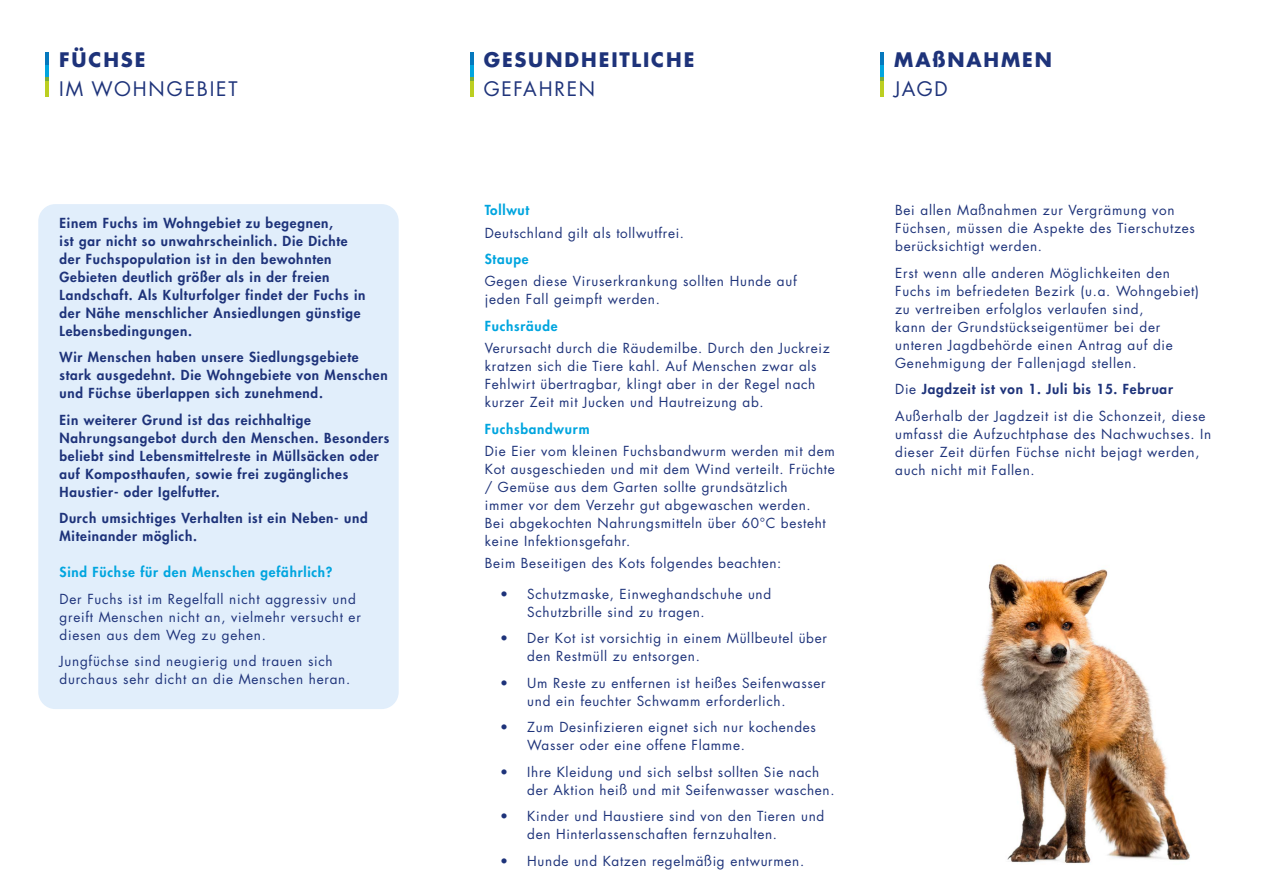
<style>
.page{position:relative;width:1263px;height:893px;background:#fff}
.page>*{position:absolute;margin:0;border:0;box-sizing:border-box;transform-origin:0 0}
.H2_Kapitel{font:700 19.5px/28.5px "Futura Std";letter-spacing:.1em;color:#1e337a}
.H2_Kapitel-2{font:19.5px/28.5px "Futura Std";letter-spacing:.1em;color:#1e337a}
.Text_book_9_12_55{font:13.5px/18px "Futura Std";letter-spacing:.05em;color:#1e337a}
.Text_book_9_12_55-2{font:800 13.5px/18px "Futura Std";letter-spacing:.055em;color:#1e337a}
.Text_book_9_12_55-3{font:800 13.5px "Futura Std";letter-spacing:.055em;color:#00a5df}
.s1{font-weight:700}
.s2{font-weight:400}
</style>
<div class="page">
<div style="left:38px;top:204px;width:361px;height:505px;background:#e1eefb;border-radius:17px"></div>
<hr style="left:45px;top:52px;width:4px;height:14px;background:#0578bd">
<svg style="left:45px;top:77px;width:4px;height:4px"></svg>
<hr style="left:45px;top:66px;width:4px;height:11px;background:#00a5df">
<hr style="left:45px;top:81px;width:4px;height:16px;background:#bccf21">
<hr style="left:470px;top:52px;width:3px;height:14px;background:#0578bd">
<svg style="left:470px;top:66px;width:3px;height:15px"></svg>
<hr style="left:470px;top:81px;width:3px;height:16px;background:#bccf21">
<hr style="left:880px;top:52px;width:4px;height:14px;background:#0578bd">
<svg style="left:880px;top:77px;width:4px;height:4px"></svg>
<hr style="left:880px;top:66px;width:4px;height:11px;background:#00a5df">
<hr style="left:880px;top:81px;width:4px;height:16px;background:#bccf21">
<img style="left:980px;top:564px;width:210px;height:300px">
<h2 class="H2_Kapitel-2" style="left:59px;top:46px;width:180px"><span class="s1">FÜCHSE<br></span>IM WOHNGEBIET</h2>
<p class="Text_book_9_12_55-2" style="left:60px;top:214px;width:307px">Einem Fuchs im Wohngebiet zu begegnen,<br>ist gar nicht so unwahrscheinlich. Die Dichte der Fuchspopulation ist in den bewohnten Gebieten deutlich größer als in der freien Landschaft. Als Kulturfolger findet der Fuchs in der Nähe menschlicher Ansiedlungen günstige Lebensbedingungen.</p>
<p class="Text_book_9_12_55-2" style="left:60px;top:348px;width:330px">Wir Menschen haben unsere Siedlungsgebiete stark ausgedehnt. Die Wohngebiete von Menschen und Füchse überlappen sich zunehmend.</p>
<p class="Text_book_9_12_55-2" style="left:60px;top:411px;width:331px">Ein weiterer Grund ist das reichhaltige Nahrungsangebot durch den Menschen. Besonders beliebt sind Lebensmittelreste in Müllsäcken oder auf Komposthaufen, sowie frei zugängliches Haustier- oder Igelfutter.</p>
<p class="Text_book_9_12_55-2" style="left:60px;top:509px;width:310px">Durch umsichtiges Verhalten ist ein Neben- und<br>Miteinander möglich.</p>
<p class="Text_book_9_12_55-3" style="left:60px;top:564px;width:274px">Sind Füchse für den Menschen gefährlich?</p>
<p class="Text_book_9_12_55" style="left:60px;top:590px;width:303px">Der Fuchs ist im Regelfall nicht aggressiv und greift Menschen nicht an, vielmehr versucht er diesen aus dem Weg zu gehen.</p>
<p class="Text_book_9_12_55" style="left:60px;top:653px;width:292px">Jungfüchse sind neugierig und trauen sich durchaus sehr dicht an die Menschen heran.</p>
<h2 class="H2_Kapitel" style="left:484px;top:45px;width:212px">GESUNDHEITLICHE<br><span class="s2">GEFAHREN</span></h2>
<h2 class="H2_Kapitel" style="left:894px;top:45px;width:160px">MAßNAHMEN<br><span class="s2">JAGD</span></h2>
<p class="Text_book_9_12_55-3" style="left:485px;top:202px;width:46px">Tollwut</p>
<p class="Text_book_9_12_55" style="left:485px;top:224px;width:201px">Deutschland gilt als tollwutfrei.</p>
<p class="Text_book_9_12_55-3" style="left:485px;top:250px;width:45px">Staupe</p>
<p class="Text_book_9_12_55" style="left:485px;top:272px;width:313px">Gegen diese Viruserkrankung sollten Hunde auf jeden Fall geimpft werden.</p>
<p class="Text_book_9_12_55-3" style="left:485px;top:317px;width:74px">Fuchsräude</p>
<p class="Text_book_9_12_55" style="left:485px;top:339px;width:346px">Verursacht durch die Räudemilbe. Durch den Juckreiz kratzen sich die Tiere kahl. Auf Menschen zwar als Fehlwirt übertragbar, klingt aber in der Regel nach kurzer Zeit mit Jucken und Hautreizung ab.</p>
<p class="Text_book_9_12_55-3" style="left:485px;top:420px;width:106px">Fuchsbandwurm</p>
<p class="Text_book_9_12_55" style="left:485px;top:442px;width:351px">Die Eier vom kleinen Fuchsbandwurm werden mit dem Kot ausgeschieden und mit dem Wind verteilt. Früchte / Gemüse aus dem Garten sollte grundsätzlich<br>immer vor dem Verzehr gut abgewaschen werden.<br>Bei abgekochten Nahrungsmitteln über 60°C besteht keine Infektionsgefahr.</p>
<p class="Text_book_9_12_55" style="left:485px;top:554px;width:298px">Beim Beseitigen des Kots folgendes beachten:</p>
<p class="Text_book_9_12_55" style="left:527px;top:585px;width:245px;text-indent:-27px">• Schutzmaske, Einweghandschuhe und<br>Schutzbrille sind zu tragen.</p>
<p class="Text_book_9_12_55" style="left:527px;top:629px;width:301px;text-indent:-27px">• Der Kot ist vorsichtig in einem Müllbeutel über den Restmüll zu entsorgen.</p>
<p class="Text_book_9_12_55" style="left:527px;top:674px;width:300px;text-indent:-27px">• Um Reste zu entfernen ist heißes Seifenwasser und ein feuchter Schwamm erforderlich.</p>
<p class="Text_book_9_12_55" style="left:527px;top:718px;width:290px;text-indent:-27px">• Zum Desinfizieren eignet sich nur kochendes<br>Wasser oder eine offene Flamme.</p>
<p class="Text_book_9_12_55" style="left:527px;top:763px;width:309px;text-indent:-27px">• Ihre Kleidung und sich selbst sollten Sie nach der Aktion heiß und mit Seifenwasser waschen.</p>
<p class="Text_book_9_12_55" style="left:527px;top:807px;width:298px;text-indent:-27px">• Kinder und Haustiere sind von den Tieren und den Hinterlassenschaften fernzuhalten.</p>
<p class="Text_book_9_12_55" style="left:500px;top:852px;width:305px">• Hunde und Katzen regelmäßig entwurmen.</p>
<p class="Text_book_9_12_55" style="left:895px;top:201px;width:301px">Bei allen Maßnahmen zur Vergrämung von<br>Füchsen, müssen die Aspekte des Tierschutzes berücksichtigt werden.</p>
<p class="Text_book_9_12_55" style="left:895px;top:264px;width:305px">Erst wenn alle anderen Möglichkeiten den Fuchs im befriedeten Bezirk (u.a. Wohngebiet) zu vertreiben erfolglos verlaufen sind,<br>kann der Grundstückseigentümer bei der unteren Jagdbehörde einen Antrag auf die Genehmigung der Fallenjagd stellen.</p>
<p class="Text_book_9_12_55-2" style="left:895px;top:380px;width:279px"><span class="s2">Die</span> Jagdzeit ist von 1. Juli bis 15. Februar</p>
<p class="Text_book_9_12_55" style="left:895px;top:407px;width:318px">Außerhalb der Jagdzeit ist die Schonzeit, diese umfasst die Aufzuchtphase des Nachwuchses. In dieser Zeit dürfen Füchse nicht bejagt werden, auch nicht mit Fallen.</p>
</div>
